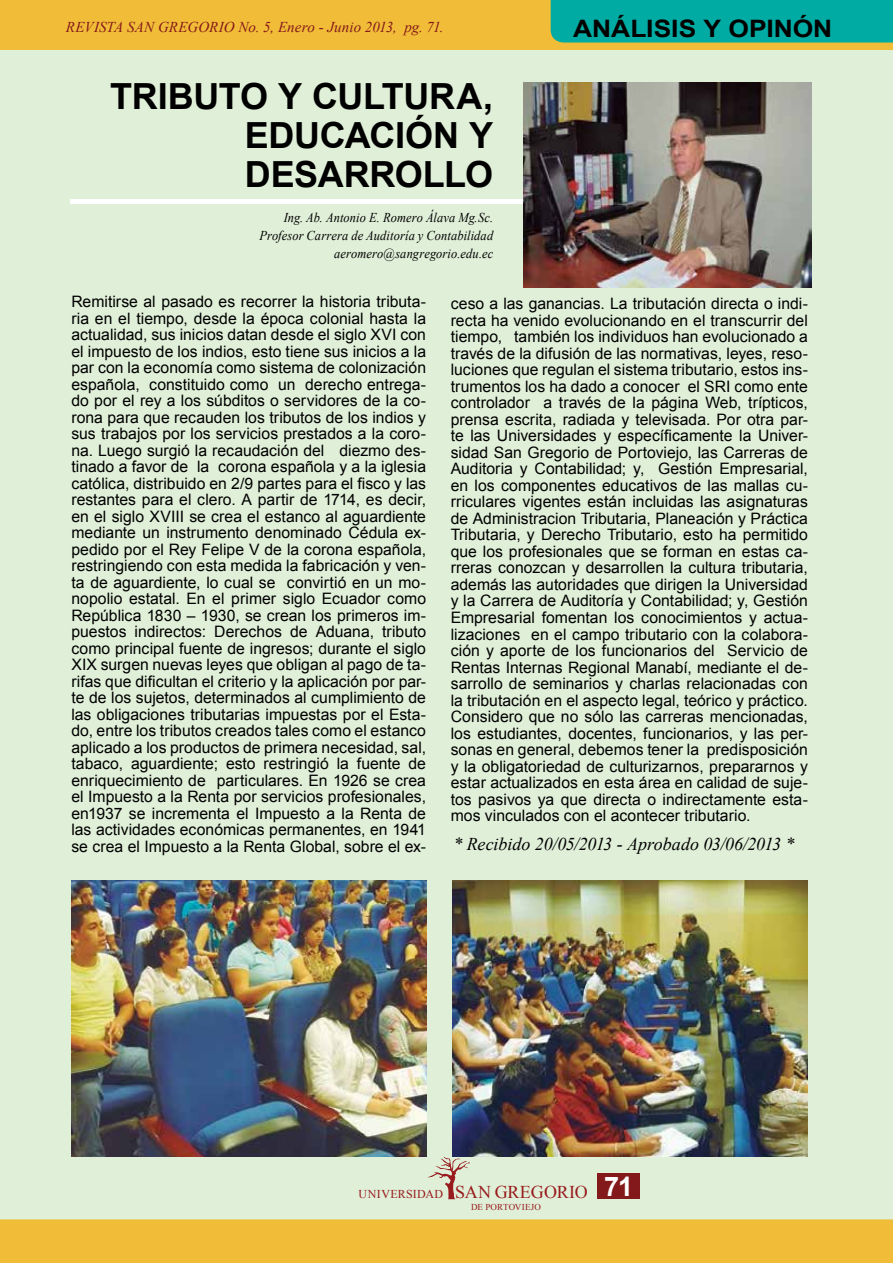
<style>
.page{position:relative;width:893px;height:1263px;background:#f1bc37}
.page>*{position:absolute;margin:0;border:0;box-sizing:border-box;transform-origin:0 0}
.t1{font:700 36px/39px "Arial";letter-spacing:-.01em;color:#000;text-align:justify}
.t2{font:700 24px "Arial";color:#000;scale:1.1 1}
.t3{font:italic 18px "Times New Roman";letter-spacing:-.005em;color:#000}
.t4{font:15.75px/16.5px "Arial";color:#000;text-align:justify}
.t5{font:italic 15px "Times New Roman";color:#84191b}
.t6{font:italic 13.5px/18px "Times New Roman";letter-spacing:.01em;color:#000;text-align:right;scale:.92 1}
.t7{font:12px "Times New Roman";letter-spacing:.03em;color:#981b1e}
.t8{font:9px "Times New Roman";letter-spacing:.01em;color:#981b1e}
.s1{font-size:18px}
.s2{font-family:"Arial";font-weight:700;font-size:27px;color:#fff}
</style>
<div class="page">
<div style="left:0;top:50px;width:893px;height:1169px;background:#e0efd8"></div>
<img style="left:71px;top:880px;width:355px;height:277px">
<img style="left:453px;top:880px;width:355px;height:276px">
<div style="left:551px;top:0;width:342px;height:43px;background:#00aba3"></div>
<hr style="left:70px;top:200px;width:638px;height:4px;background:#fff">
<img style="left:523px;top:83px;width:288px;height:204px">
<div style="left:597px;top:1174px;width:43px;height:25px;background:#84191b"></div>
<svg style="left:427px;top:1157px;width:43px;height:42px;background:#d4cdba"></svg>
<p class="t5" style="left:66px;top:16px;width:379px">REVISTA SAN GREGORIO No. 5, Enero - Junio 2013, pg. 71.</p>
<h2 class="t2" style="left:573px;top:13px;width:237px">ANÁLISIS Y OPINÓN</h2>
<h1 class="t1" style="left:245px;top:78px;width:250px;text-indent:-135px">TRIBUTO Y CULTURA, EDUCACIÓN Y DESARROLLO</h1>
<p class="t6" style="left:259px;top:208px;width:256px">Ing. Ab. Antonio E. Romero Álava Mg.Sc.<br>Profesor Carrera de Auditoría y Contabilidad aeromero@sangregorio.edu.ec</p>
<p class="t4" style="left:71px;top:293px;width:356px">Remitirse al pasado es recorrer la historia tributa&shy;ria en el tiempo, desde la época colonial hasta la actualidad, sus inicios datan desde el siglo XVI con el impuesto de los indios, esto tiene sus inicios a la par con la economía como sistema de colonización española, constituido como un derecho entrega&shy;do por el rey a los súbditos o servidores de la co&shy;rona para que recauden los tributos de los indios y sus trabajos por los servicios prestados a la coro&shy;na. Luego surgió la recaudación del diezmo des&shy;tinado a favor de la corona española y a la iglesia católica, distribuido en 2/9 partes para el fisco y las restantes para el clero. A partir de 1714, es decir, en el siglo XVIII se crea el estanco al aguardiente mediante un instrumento denominado Cédula ex&shy;pedido por el Rey Felipe V de la corona española, restringiendo con esta medida la fabricación y ven&shy;ta de aguardiente, lo cual se convirtió en un mo&shy;nopolio estatal. En el primer siglo Ecuador como República 1830 – 1930, se crean los primeros im&shy;puestos indirectos: Derechos de Aduana, tributo como principal fuente de ingresos; durante el siglo XIX surgen nuevas leyes que obligan al pago de ta&shy;rifas que dificultan el criterio y la aplicación por par&shy;te de los sujetos, determinados al cumplimiento de las obligaciones tributarias impuestas por el Esta&shy;do, entre los tributos creados tales como el estanco aplicado a los productos de primera necesidad, sal, tabaco, aguardiente; esto restringió la fuente de enriquecimiento de particulares. En 1926 se crea el Impuesto a la Renta por servicios profesionales, en1937 se incrementa el Impuesto a la Renta de las actividades económicas permanentes, en 1941 se crea el Impuesto a la Renta Global, sobre el ex-</p>
<p class="t4" style="left:451px;top:296px;width:359px">ceso a las ganancias. La tributación directa o indi&shy;recta ha venido evolucionando en el transcurrir del tiempo, también los individuos han evolucionado a través de la difusión de las normativas, leyes, reso&shy;luciones que regulan el sistema tributario, estos ins&shy;trumentos los ha dado a conocer el SRI como ente controlador a través de la página Web, trípticos, prensa escrita, radiada y televisada. Por otra par&shy;te las Universidades y específicamente la Univer&shy;sidad San Gregorio de Portoviejo, las Carreras de Auditoria y Contabilidad; y, Gestión Empresarial, en los componentes educativos de las mallas cu&shy;rriculares vigentes están incluidas las asignaturas de Administracion Tributaria, Planeación y Práctica Tributaria, y Derecho Tributario, esto ha permitido que los profesionales que se forman en estas ca&shy;rreras conozcan y desarrollen la cultura tributaria, además las autoridades que dirigen la Universidad y la Carrera de Auditoría y Contabilidad; y, Gestión Empresarial fomentan los conocimientos y actua&shy;lizaciones en el campo tributario con la colabora&shy;ción y aporte de los funcionarios del Servicio de Rentas Internas Regional Manabí, mediante el de&shy;sarrollo de seminarios y charlas relacionadas con la tributación en el aspecto legal, teórico y práctico.<br>Considero que no sólo las carreras mencionadas, los estudiantes, docentes, funcionarios, y las per&shy;sonas en general, debemos tener la predisposición y la obligatoriedad de culturizarnos, prepararnos y estar actualizados en esta área en calidad de suje&shy;tos pasivos ya que directa o indirectamente esta&shy;mos vinculados con el acontecer tributario.</p>
<p class="t3" style="left:453px;top:832px;width:343px">* Recibido 20/05/2013 - Aprobado 03/06/2013 *</p>
<p class="t7" style="left:359px;top:1186px;width:276px">UNIVERSIDAD <span class="s1">SAN GREGORIO</span> <span class="s2">71</span></p>
<p class="t8" style="left:471px;top:1201px;width:71px">DE PORTOVIEJO</p>
</div>
